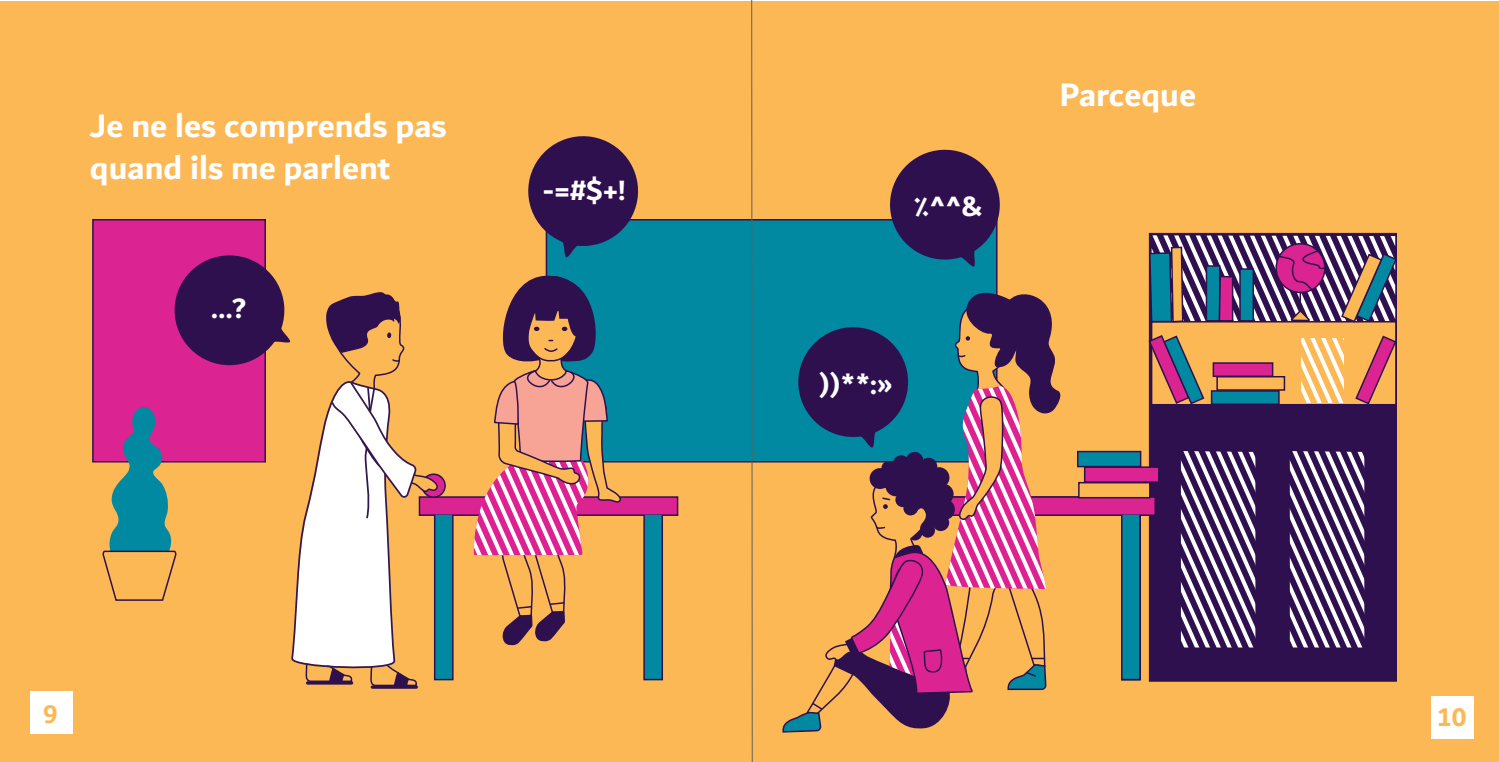
<style>
.page{position:relative;width:1499px;height:762px;background:#fff}
.page>*{position:absolute;margin:0;border:0;box-sizing:border-box;transform-origin:0 0}
.t1{font:700 34.74px/41.6px "Dubai";color:#fff}
.t2{font:700 29.84px "Dubai";color:#fff}
.t3{font:700 27.12px "Dubai";color:#fcb855}
</style>
<div class="page">
<div style="left:0;top:1px;width:1498px;height:760px;background:#fcb855"></div>
<div style="left:545px;top:219px;width:452px;height:243px;background:#0089a0;border:1px solid #2e104f"></div>
<div style="left:92px;top:219px;width:174px;height:243px;background:#db2391;border:1px solid #2e104f"></div>
<div style="left:1148px;top:233px;width:248px;height:448px;background:#2e104f;border:1px solid #2e104f"></div>
<div style="left:1150px;top:321px;width:246px;height:84px;background:#fcb855;border:1px solid #2e104f"></div>
<svg style="left:1148px;top:334px;width:57px;height:71px"></svg>
<div style="left:1210px;top:390px;width:69px;height:15px;background:#0089a0;border:1px solid #2e104f"></div>
<div style="left:1216px;top:376px;width:68px;height:14px;border:1px solid #2e104f"></div>
<div style="left:1212px;top:362px;width:61px;height:15px;background:#db2391;border:1px solid #2e104f"></div>
<svg style="left:1354px;top:334px;width:43px;height:71px"></svg>
<svg style="left:1148px;top:235px;width:249px;height:88px"></svg>
<svg style="left:1301px;top:339px;width:42px;height:64px"></svg>
<svg style="left:1289px;top:451px;width:75px;height:196px"></svg>
<svg style="left:1180px;top:451px;width:75px;height:196px"></svg>
<div style="left:896px;top:496px;width:259px;height:20px;background:#db2391;border:1px solid #2e104f"></div>
<div style="left:1077px;top:482px;width:73px;height:16px;background:#fcb855;border:1px solid #2e104f"></div>
<div style="left:1083px;top:466px;width:76px;height:17px;background:#db2391;border:1px solid #2e104f"></div>
<div style="left:1076px;top:451px;width:65px;height:16px;background:#0089a0;border:1px solid #2e104f"></div>
<div style="left:1120px;top:514px;width:20px;height:166px;background:#0089a0;border:1px solid #2e104f"></div>
<svg style="left:886px;top:149px;width:114px;height:118px"></svg>
<svg style="left:781px;top:285px;width:281px;height:448px"></svg>
<hr style="left:370px;top:685px;width:48px;height:3px;background:#2e104f;border-radius:2px">
<svg style="left:101px;top:136px;width:578px;height:550px"></svg>
<svg style="left:748px;top:0;width:11px;height:761px"></svg>
<div style="left:30px;top:690px;width:43px;height:43px;background:#fff"></div>
<div style="left:1430px;top:695px;width:43px;height:43px;background:#fff"></div>
<p class="t1" style="left:90px;top:104px;width:358px">Je ne les comprends pas quand ils me parlent</p>
<p class="t2" style="left:211px;top:290px;width:36px">...?</p>
<p class="t2" style="left:542px;top:172px;width:84px">-=#$+!</p>
<p class="t2" style="left:913px;top:189px;width:70px">٪^^&amp;</p>
<p class="t2" style="left:819px;top:366px;width:75px">))**:»</p>
<p class="t1" style="left:1059px;top:73px;width:138px">Parceque</p>
<p class="t3" style="left:43px;top:697px;width:16px">9</p>
<p class="t3" style="left:1436px;top:700px;width:31px">10</p>
</div>
